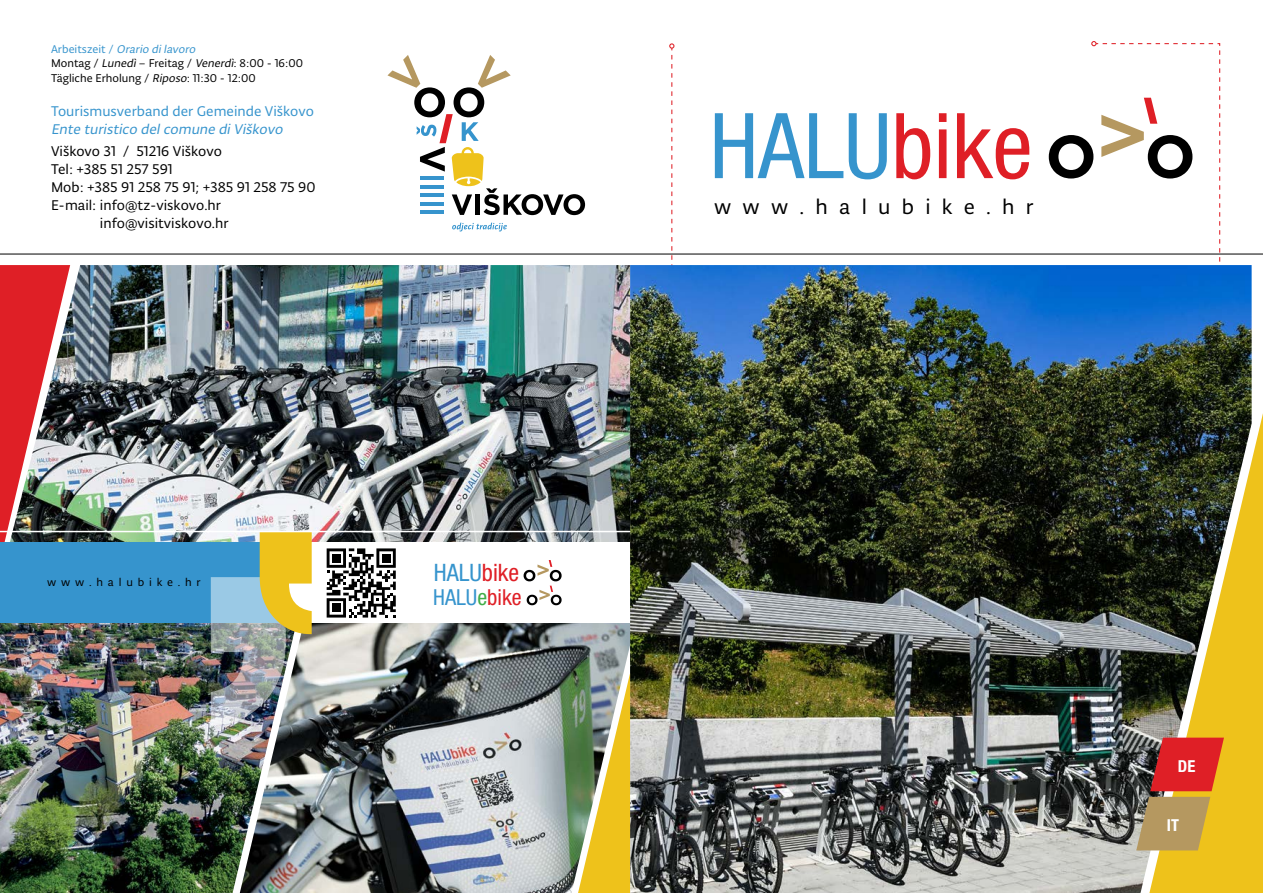
<style>
.page{position:relative;width:1263px;height:893px;background:#fff}
.page>*{position:absolute;margin:0;border:0;box-sizing:border-box;transform-origin:0 0}
.t1{font:condensed 90.9px "Helvetica Neue LT Pro";color:#3694cd}
.t2{font:condensed 24px "Helvetica Neue LT Pro";color:#3694cd}
.t3{font:22.5px "Typonine Sans Pro Normal";letter-spacing:.5em;color:#000}
.t4{font:condensed 22.05px "Helvetica Neue LT Pro";color:#3694cd}
.t5{font:700 condensed 16.5px "Helvetica Neue LT Pro";color:#fff}
.t6{font:15px "Typonine Sans Pro Normal";color:#000}
.t7{font:15px "Typonine Sans Pro Normal";color:#3694cd}
.t8{font:italic 15px "Typonine Sans Pro Normal";color:#3694cd}
.t9{font:12px/14.4px "Typonine Sans Pro Normal";color:#000}
.t10{font:12px "Typonine Sans Pro Normal";letter-spacing:.4em;color:#000}
.s1{color:#3694cd}
.s2{font-style:italic;color:#3694cd}
.s3{font-style:italic}
.s4{color:#df1f26}
.s5{color:#41ad49}
</style>
<div class="page">
<svg style="left:674px;top:43px;width:547px;height:219px"></svg>
<svg style="left:1091px;top:41px;width:5px;height:5px"></svg>
<svg style="left:669px;top:43px;width:5px;height:222px"></svg>
<div style="left:1251px;top:413px;width:12px;height:480px;background:#eec21b"></div>
<img style="left:630px;top:265px;width:621px;height:628px">
<hr style="left:0;top:254px;width:1263px;height:1px;background:#000">
<svg style="left:1049px;top:135px;width:44px;height:44px"></svg>
<svg style="left:1101px;top:98px;width:91px;height:81px"></svg>
<svg style="left:1150px;top:738px;width:74px;height:53px;background:#d23028"></svg>
<svg style="left:1136px;top:797px;width:74px;height:53px;background:#b59a5d"></svg>
<svg style="left:452px;top:223px;width:55px;height:8px"></svg>
<svg style="left:387px;top:55px;width:198px;height:160px"></svg>
<img style="left:305px;top:623px;width:325px;height:270px">
<img style="left:0;top:265px;width:630px;height:278px">
<img style="left:0;top:623px;width:305px;height:270px">
<div style="left:0;top:543px;width:286px;height:80px;background:#3694cd"></div>
<img style="left:211px;top:532px;width:101px;height:193px">
<svg style="left:327px;top:548px;width:69px;height:70px"></svg>
<div style="left:332px;top:554px;width:8px;height:8px;background:#000"></div>
<div style="left:382px;top:554px;width:8px;height:8px;background:#000"></div>
<div style="left:332px;top:604px;width:8px;height:8px;background:#000"></div>
<svg style="left:524px;top:560px;width:38px;height:45px"></svg>
<hr style="left:0;top:531px;width:630px;height:1px;background:#fff">
<p class="t9" style="left:51px;top:41px;width:254px"><span class="s1">A r b e i ts z e i t /</span> <span class="s2">Orario dilavoro<br></span>Montag / <span class="s3">Lunedì</span>– Freitag / <span class="s3">Venerdì</span>: 8:00 - 16:00<br>Tägliche Erholung / <span class="s3">Riposo</span>: 11:30 - 12:00</p>
<p class="t7" style="left:51px;top:102px;width:264px">Tourismusverband der Gemeinde Viškovo</p>
<p class="t8" style="left:51px;top:120px;width:236px">Ente turistico delcomune diViškovo</p>
<p class="t6" style="left:51px;top:142px;width:172px">Viškovo 31 / 51216 Viškovo</p>
<p class="t6" style="left:51px;top:160px;width:123px">Tel: +385 51 257 591</p>
<p class="t6" style="left:51px;top:178px;width:266px">Mob: +385 91 258 75 91; +385 91 258 75 90</p>
<p class="t6" style="left:51px;top:196px;width:172px">E-mail: info@tz-viskovo.hr</p>
<p class="t6" style="left:100px;top:214px;width:130px">info@visitviskovo.hr</p>
<p class="t10" style="left:47px;top:576px;width:155px">www.halubike.hr</p>
<h2 class="t2" style="left:434px;top:559px;width:87px">HALU<span class="s4">bike</span></h2>
<h3 class="t4" style="left:433px;top:585px;width:90px">HALU<span class="s5">e</span><span class="s4">bike</span></h3>
<h1 class="t1" style="left:709px;top:93px;width:325px">HALU<span class="s4">bike</span></h1>
<h3 class="t3" style="left:714px;top:194px;width:321px">www.halubike.hr</h3>
<p class="t5" style="left:1178px;top:756px;width:19px">DE</p>
<p class="t5" style="left:1167px;top:815px;width:14px">IT</p>
</div>
